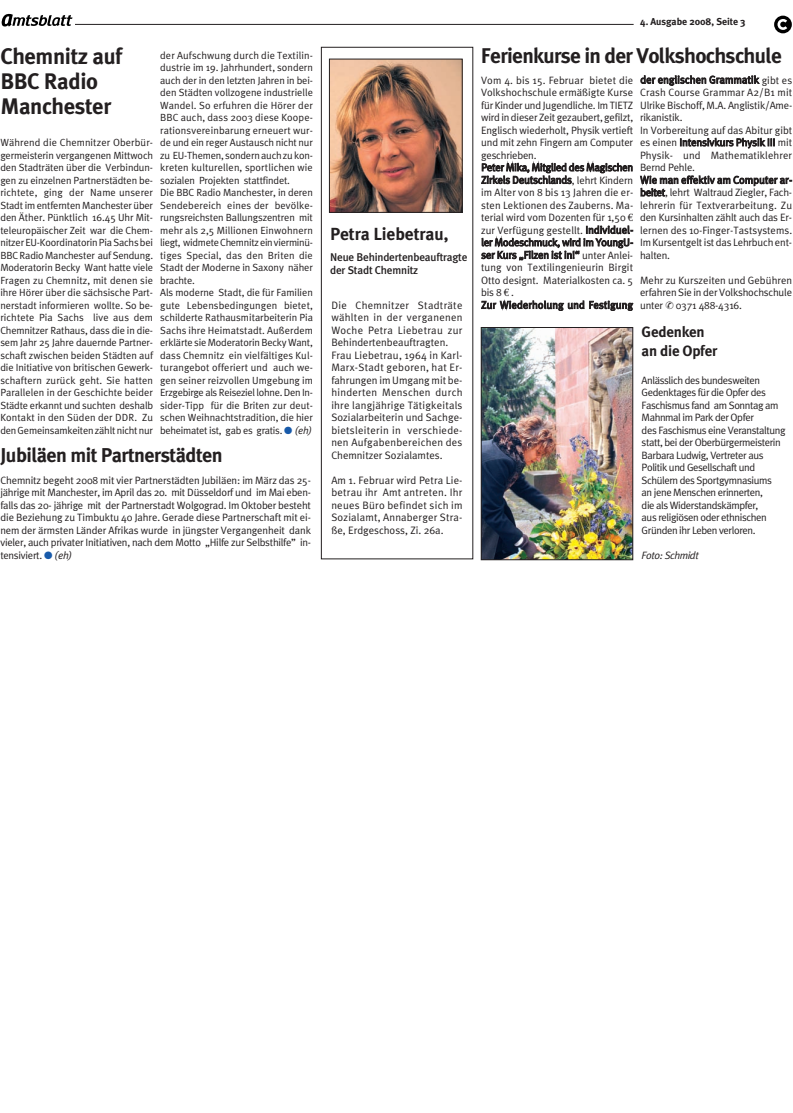
<style>
.page{position:relative;width:793px;height:1113px;background:#fff}
.page>*{position:absolute;margin:0;border:0;box-sizing:border-box;transform-origin:0 0}
.t1{font:700 22.5px/25px "Meta Plus";letter-spacing:-.015em;color:#231f20}
.t2{font:700 21.25px "Meta Plus";letter-spacing:-.035em;color:#231f20}
.t3{font:700 20px "Meta Plus";letter-spacing:-.03em;color:#231f20}
.t4{font:700 17.5px "Meta Plus";letter-spacing:-.005em;color:#231f20}
.t5{font:700 15px/18.9px "Meta Plus";letter-spacing:-.015em;color:#231f20}
.t6{font:500 11.25px/13.8px "Meta Plus";letter-spacing:-.015em;color:#231f20}
.t7{font:10.75px/12.5px "Meta Plus Normal";letter-spacing:.02em;color:#231f20}
.t8{font:10.62px/12.5px "Meta Plus Normal";letter-spacing:-.015em;color:#231f20;text-align:justify}
.t9{font:10.62px/12.5px "Meta Plus Normal";letter-spacing:-.04em;color:#231f20}
.t10{font:italic 10.62px "Meta Plus Normal";letter-spacing:-.04em;color:#231f20}
.t11{font:10.38px/12.5px "Meta Plus Normal";color:#231f20;text-align:justify}
.t12{font:700 10px "Meta Plus";letter-spacing:-.005em;color:#231f20}
.s1{color:#185aaa}
.s2{font-style:italic}
.s3{font-family:"Euro Serif"}
</style>
<div class="page">
<div style="left:321px;top:47px;width:152px;height:512px;border:1px solid #231f20"></div>
<hr style="left:75px;top:24px;width:558px;height:1px;background:#231f20">
<div style="left:774px;top:16px;width:17px;height:17px;background:#000;border-radius:50%"></div>
<svg style="left:777px;top:19px;width:10px;height:11px"></svg>
<svg style="left:2px;top:14px;width:70px;height:13px"></svg>
<img style="left:331px;top:61px;width:129px;height:150px">
<div style="left:329px;top:59px;width:133px;height:154px;border:1px solid #231f20"></div>
<img style="left:483px;top:329px;width:148px;height:229px">
<div style="left:481px;top:327px;width:152px;height:233px;border:1px solid #231f20"></div>
<h1 class="t1" style="left:0;top:45px;width:123px">Chemnitz auf<br>BBC Radio<br>Manchester</h1>
<p class="t11" style="left:160px;top:50px;width:154px;text-align:left">der Aufschwung durch die Textilin&shy;dustrie im 19. Jahrhundert, sondern auch der in den letzten Jahren in bei&shy;den Städten vollzogene industrielle Wandel. So erfuhren die Hörer der BBC auch, dass 2003 diese Koope&shy;rationsvereinbarung erneuert wur&shy;de und ein reger Austausch nicht nur zu EU-Themen, sondern auch zu kon&shy;kreten kulturellen, sportlichen wie sozialen Projekten stattfindet.<br>Die BBC Radio Manchester, in deren Sendebereich eines der bevölke&shy;rungsreichsten Ballungszentren mit mehr als 2,5 Millionen Einwohnern liegt, widmete Chemnitz ein vierminü&shy;tiges Special, das den Briten die Stadt der Moderne in Saxony näher brachte.<br>Als moderne Stadt, die für Familien gute Lebensbedingungen bietet, schilderte Rathausmitarbeiterin Pia Sachs ihre Heimatstadt. Außerdem erklärte sie Moderatorin Becky Want, dass Chemnitz ein vielfältiges Kul&shy;turangebot offeriert und auch we&shy;gen seiner reizvollen Umgebung im Erzgebirge als Reiseziel lohne. Den In&shy;sider-Tipp für die Briten zur deut&shy;schen Weihnachtstradition, die hier beheimatet ist, gab es gratis. <span class="s1">●</span> <span class="s2">(eh)</span></p>
<p class="t11" style="left:0;top:137px;width:154px">Während die Chemnitzer Oberbür&shy;germeisterin vergangenen Mittwoch den Stadträten über die Verbindun&shy;gen zu einzelnen Partnerstädten be&shy;richtete, ging der Name unserer Stadt im entfernten Manchester über den Äther. Pünktlich 16.45 Uhr Mit&shy;teleuropäischer Zeit war die Chem&shy;nitzer EU-Koordinatorin Pia Sachs bei BBC Radio Manchester auf Sendung.<br>Moderatorin Becky Want hatte viele Fragen zu Chemnitz, mit denen sie ihre Hörer über die sächsische Part&shy;nerstadt informieren wollte. So be&shy;richtete Pia Sachs live aus dem Chemnitzer Rathaus, dass die in die&shy;sem Jahr 25 Jahre dauernde Partner&shy;schaft zwischen beiden Städten auf die Initiative von britischen Gewerk&shy;schaftern zurück geht. Sie hatten Parallelen in der Geschichte beider Städte erkannt und suchten deshalb Kontakt in den Süden der DDR. Zu den Gemeinsamkeiten zählt nicht nur</p>
<h3 class="t3" style="left:0;top:448px;width:224px">Jubiläen mit Partnerstädten</h3>
<p class="t8" style="left:0;top:474px;width:312px">Chemnitz begeht 2008 mit vier Partnerstädten Jubiläen: im März das 25- jährige mit Manchester, im April das 20. mit Düsseldorf und im Mai eben&shy;falls das 20- jährige mit der Partnerstadt Wolgograd. Im Oktober besteht die Beziehung zu Timbuktu 40 Jahre. Gerade diese Partnerschaft mit ei&shy;nem der ärmsten Länder Afrikas wurde in jüngster Vergangenheit dank vieler, auch privater Initiativen, nach dem Motto „Hilfe zur Selbsthilfe” in&shy;tensiviert. <span class="s1">●</span> <span class="s2">(eh)</span></p>
<h3 class="t4" style="left:330px;top:227px;width:120px">Petra Liebetrau,</h3>
<p class="t6" style="left:330px;top:251px;width:139px">Neue Behindertenbeauftragte der Stadt Chemnitz</p>
<p class="t7" style="left:331px;top:299px;width:133px">Die Chemnitzer Stadträte wählten in der verganenen<br>Woche Petra Liebetrau zur<br>Behindertenbeauftragten.<br>Frau Liebetrau, 1964 in Karl-<br>Marx-Stadt geboren, hat Er&shy;fahrungen im Umgang mit be&shy;hinderten Menschen durch ihre langjährige Tätigkeitals<br>Sozialarbeiterin und Sachge&shy;bietsleiterin in verschiede&shy;nen Aufgabenbereichen des<br>Chemnitzer Sozialamtes.</p>
<p class="t7" style="left:331px;top:474px;width:133px;text-align:justify">Am 1. Februar wird Petra Lie&shy;betrau ihr Amt antreten. Ihr neues Büro befindet sich im Sozialamt, Annaberger Stra&shy;ße, Erdgeschoss, Zi. 26a.</p>
<p class="t12" style="left:640px;top:18px;width:107px">4. Ausgabe 2008, Seite 3</p>
<h2 class="t2" style="left:480px;top:48px;width:303px">Ferienkurse in der Volkshochschule</h2>
<p class="t8" style="left:481px;top:74px;width:154px;text-align:left">Vom 4. bis 15. Februar bietet die<br>Volkshochschule ermäßigte Kurse für Kinder und Jugendliche. Im TIETZ wird in dieser Zeit gezaubert, gefilzt,<br>Englisch wiederholt, Physik vertieft und mit zehn Fingern am Computer geschrieben.<br>Peter Mika, Mitglied des Magischen<br>Zirkels Deutschlands, lehrt Kindern im Alter von 8 bis 13 Jahren die er&shy;sten Lektionen des Zauberns. Ma&shy;terial wird vom Dozenten für 1,50 <span class="s3">€ </span>zur Verfügung gestellt. Individuel&shy;ler Modeschmuck, wird im YoungU&shy;ser Kurs „Filzen ist in!“ unter Anlei&shy;tung von Textilingenieurin Birgit<br>Otto designt. Materialkosten ca. 5 bis 8 <span class="s3">€</span> .<br>Zur Wiederholung und Festigung</p>
<p class="t8" style="left:640px;top:74px;width:154px;text-align:left">der englischen Grammatik gibt es<br>Crash Course Grammar A2/B1 mit<br>Ulrike Bischoff, M.A. Anglistik/Ame&shy;rikanistik.<br>In Vorbereitung auf das Abitur gibt es einen Intensivkurs Physik III mit<br>Physik- und Mathematiklehrer<br>Bernd Pehle.<br>Wie man effektiv am Computer ar&shy;beitet, lehrt Waltraud Ziegler, Fach&shy;lehrerin für Textverarbeitung. Zu den Kursinhalten zählt auch das Er&shy;lernen des 10-Finger-Tastsystems.<br>Im Kursentgelt ist das Lehrbuch ent&shy;halten.</p>
<p class="t8" style="left:640px;top:275px;width:153px">Mehr zu Kurszeiten und Gebühren erfahren Sie in der Volkshochschule unter ✆ 0371 488-4316.</p>
<h3 class="t5" style="left:641px;top:324px;width:77px">Gedenken an die Opfer</h3>
<p class="t9" style="left:641px;top:374px;width:145px">Anlässlich des bundesweiten<br>Gedenktages für die Opfer des<br>Faschismus fand am Sonntag am<br>Mahnmal im Park der Opfer<br>des Faschismus eine Veranstaltung statt, bei der Oberbürgermeisterin<br>Barbara Ludwig, Vertreter aus<br>Politik und Gesellschaft und<br>Schülern des Sportgymnasiums<br>an jene Menschen erinnerten,<br>die als Widerstandskämpfer,<br>aus religiösen oder ethnischen<br>Gründen ihr Leben verloren.</p>
<p class="t10" style="left:641px;top:551px;width:59px">Foto: Schmidt</p>
</div>
